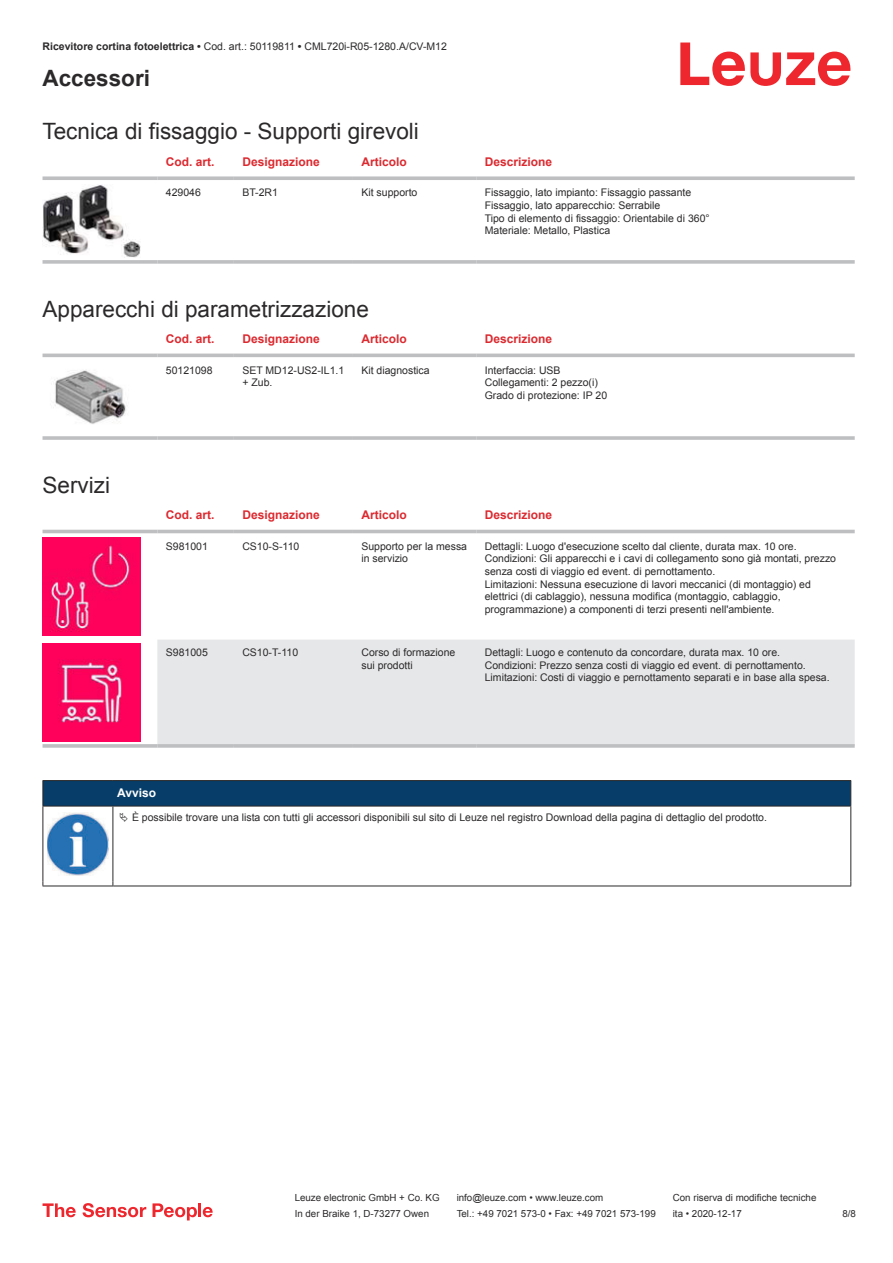
<style>
.page{position:relative;width:893px;height:1263px;background:#fff}
.page>*{position:absolute;margin:0;border:0;box-sizing:border-box;transform-origin:0 0}
.t1{font:22.5px "Arial";color:#2b292a}
.t2{font:700 22.5px "Arial";color:#2b292a}
.t3{font:700 12px "Arial";color:#db2a30}
.t4{font:700 12px "Arial";color:#fff}
.t5{font:10.5px/12.6px "Arial";color:#2b292a}
.t6{font:9.75px "Arial";color:#2b292a}
.s1{font-weight:700}
</style>
<div class="page">
<svg style="left:680px;top:43px;width:170px;height:43px"></svg>
<svg style="left:43px;top:176px;width:114px;height:4px"></svg>
<svg style="left:157px;top:176px;width:77px;height:4px"></svg>
<svg style="left:234px;top:176px;width:119px;height:4px"></svg>
<svg style="left:353px;top:176px;width:123px;height:4px"></svg>
<svg style="left:476px;top:176px;width:379px;height:4px;background:#c4c6c8"></svg>
<svg style="left:43px;top:260px;width:114px;height:4px"></svg>
<svg style="left:157px;top:260px;width:77px;height:4px"></svg>
<svg style="left:234px;top:260px;width:119px;height:4px"></svg>
<svg style="left:353px;top:260px;width:123px;height:4px"></svg>
<svg style="left:476px;top:260px;width:379px;height:4px;background:#c3c5c7"></svg>
<img style="left:43px;top:185px;width:97px;height:73px">
<svg style="left:43px;top:353px;width:812px;height:5px;fill:#efeff0"></svg>
<hr style="left:43px;top:354px;width:114px;height:3px;background:#bdbfc1">
<hr style="left:157px;top:354px;width:77px;height:3px;background:#bdbfc1">
<hr style="left:234px;top:354px;width:119px;height:3px;background:#bdbfc1">
<hr style="left:353px;top:354px;width:123px;height:3px;background:#bdbfc1">
<hr style="left:476px;top:354px;width:379px;height:3px;background:#bdbfc1">
<hr style="left:43px;top:436px;width:114px;height:4px;background:#bdbfc1">
<hr style="left:157px;top:436px;width:77px;height:4px;background:#c8cacc">
<hr style="left:234px;top:436px;width:119px;height:4px;background:#c3c5c7">
<hr style="left:353px;top:436px;width:123px;height:4px;background:#bdbfc1">
<hr style="left:476px;top:436px;width:379px;height:4px;background:#c8cacc">
<img style="left:53px;top:370px;width:73px;height:54px">
<svg style="left:43px;top:529px;width:812px;height:213px"></svg>
<div style="left:157px;top:640px;width:698px;height:104px;background:#e6e7e9"></div>
<hr style="left:43px;top:530px;width:114px;height:3px;background:#bdbfc1">
<hr style="left:157px;top:530px;width:77px;height:3px;background:#bdbfc1">
<hr style="left:234px;top:530px;width:119px;height:3px;background:#bdbfc1">
<hr style="left:353px;top:530px;width:123px;height:3px;background:#bdbfc1">
<hr style="left:476px;top:530px;width:379px;height:3px;background:#bdbfc1">
<svg style="left:43px;top:744px;width:114px;height:4px"></svg>
<svg style="left:157px;top:744px;width:77px;height:4px"></svg>
<svg style="left:234px;top:744px;width:119px;height:4px"></svg>
<svg style="left:353px;top:744px;width:123px;height:4px"></svg>
<svg style="left:476px;top:744px;width:379px;height:4px;background:#c3c4c6"></svg>
<img style="left:43px;top:537px;width:97px;height:98px">
<img style="left:43px;top:644px;width:97px;height:98px">
<svg style="left:44px;top:807px;width:806px;height:79px"></svg>
<hr style="left:43px;top:806px;width:70px;height:1px;background:#2b292a">
<svg style="left:43px;top:780px;width:808px;height:26px;background:#083c65"></svg>
<hr style="left:113px;top:806px;width:738px;height:1px;background:#2b292a">
<hr style="left:43px;top:806px;width:1px;height:75px;background:#2b292a">
<hr style="left:113px;top:806px;width:1px;height:75px;background:#2b292a">
<hr style="left:850px;top:806px;width:1px;height:75px;background:#2b292a">
<hr style="left:43px;top:886px;width:70px;height:1px;background:#2b292a">
<hr style="left:113px;top:886px;width:738px;height:1px;background:#2b292a">
<img style="left:47px;top:812px;width:61px;height:63px">
<div style="left:115px;top:807px;width:734px;height:20px;background:#fff"></div>
<svg style="left:43px;top:1203px;width:33px;height:14px"></svg>
<svg style="left:83px;top:1203px;width:63px;height:14px"></svg>
<svg style="left:153px;top:1203px;width:44px;height:17px"></svg>
<hr style="left:198px;top:1203px;width:3px;height:14px;background:#ed272d">
<svg style="left:203px;top:1207px;width:10px;height:10px"></svg>
<p class="t5" style="left:43px;top:41px;width:406px"><span class="s1">Ricevitore cortina fotoelettrica •</span> Cod. art.: 50119811 <span class="s1">•</span> CML720i-R05-1280.A/CV-M12</p>
<h1 class="t2" style="left:43px;top:70px;width:109px">Accessori</h1>
<h1 class="t1" style="left:43px;top:123px;width:378px">Tecnica di fissaggio - Supporti girevoli</h1>
<p class="t3" style="left:166px;top:157px;width:50px">Cod. art.</p>
<p class="t3" style="left:242px;top:157px;width:79px">Designazione</p>
<p class="t3" style="left:361px;top:157px;width:47px">Articolo</p>
<p class="t3" style="left:485px;top:157px;width:69px">Descrizione</p>
<p class="t5" style="left:166px;top:187px;width:37px">429046</p>
<p class="t5" style="left:242px;top:187px;width:37px">BT-2R1</p>
<p class="t5" style="left:361px;top:187px;width:58px">Kit supporto</p>
<p class="t5" style="left:485px;top:187px;width:226px">Fissaggio, lato impianto: Fissaggio passante Fissaggio, lato apparecchio: Serrabile<br>Tipo di elemento di fissaggio: Orientabile di 360° Materiale: Metallo, Plastica</p>
<h1 class="t1" style="left:43px;top:300px;width:328px">Apparecchi di parametrizzazione</h1>
<p class="t3" style="left:166px;top:334px;width:50px">Cod. art.</p>
<p class="t3" style="left:242px;top:334px;width:79px">Designazione</p>
<p class="t3" style="left:361px;top:334px;width:47px">Articolo</p>
<p class="t3" style="left:485px;top:334px;width:69px">Descrizione</p>
<p class="t5" style="left:166px;top:365px;width:48px">50121098</p>
<p class="t5" style="left:242px;top:365px;width:103px">SET MD12-US2-IL1.1 + Zub.</p>
<p class="t5" style="left:361px;top:365px;width:70px">Kit diagnostica</p>
<p class="t5" style="left:485px;top:365px;width:124px">Interfaccia: USB<br>Collegamenti: 2 pezzo(i)<br>Grado di protezione: IP 20</p>
<h1 class="t1" style="left:43px;top:476px;width:69px">Servizi</h1>
<p class="t3" style="left:166px;top:510px;width:50px">Cod. art.</p>
<p class="t3" style="left:242px;top:510px;width:79px">Designazione</p>
<p class="t3" style="left:361px;top:510px;width:47px">Articolo</p>
<p class="t3" style="left:485px;top:510px;width:69px">Descrizione</p>
<p class="t5" style="left:166px;top:541px;width:44px">S981001</p>
<p class="t5" style="left:242px;top:541px;width:58px">CS10-S-110</p>
<p class="t5" style="left:361px;top:541px;width:107px">Supporto per la messa in servizio</p>
<p class="t5" style="left:485px;top:541px;width:353px">Dettagli: Luogo d'esecuzione scelto dal cliente, durata max. 10 ore.<br>Condizioni: Gli apparecchi e i cavi di collegamento sono già montati, prezzo senza costi di viaggio ed event. di pernottamento.<br>Limitazioni: Nessuna esecuzione di lavori meccanici (di montaggio) ed elettrici (di cablaggio), nessuna modifica (montaggio, cablaggio, programmazione) a componenti di terzi presenti nell'ambiente.</p>
<p class="t5" style="left:166px;top:647px;width:44px">S981005</p>
<p class="t5" style="left:242px;top:647px;width:57px">CS10-T-110</p>
<p class="t5" style="left:361px;top:647px;width:95px">Corso di formazione sui prodotti</p>
<p class="t5" style="left:485px;top:647px;width:346px">Dettagli: Luogo e contenuto da concordare, durata max. 10 ore.<br>Condizioni: Prezzo senza costi di viaggio ed event. di pernottamento.<br>Limitazioni: Costi di viaggio e pernottamento separati e in base alla spesa.</p>
<p class="t4" style="left:117px;top:789px;width:40px">Avviso</p>
<p class="t5" style="left:132px;top:812px;width:636px">È possibile trovare una lista con tutti gli accessori disponibili sul sito di Leuze nel registro Download della pagina di dettaglio del prodotto.</p>
<p class="t6" style="left:295px;top:1194px;width:146px">Leuze electronic GmbH + Co. KG</p>
<p class="t6" style="left:457px;top:1194px;width:148px">info@leuze.com • www.leuze.com</p>
<p class="t6" style="left:673px;top:1194px;width:145px">Con riserva di modifiche tecniche</p>
<p class="t6" style="left:295px;top:1210px;width:136px">In der Braike 1, D-73277 Owen</p>
<p class="t6" style="left:457px;top:1210px;width:201px">Tel.: +49 7021 573-0 • Fax: +49 7021 573-199</p>
<p class="t6" style="left:673px;top:1210px;width:70px">ita • 2020-12-17</p>
<p class="t6" style="left:842px;top:1210px;width:15px">8 /8</p>
</div>
